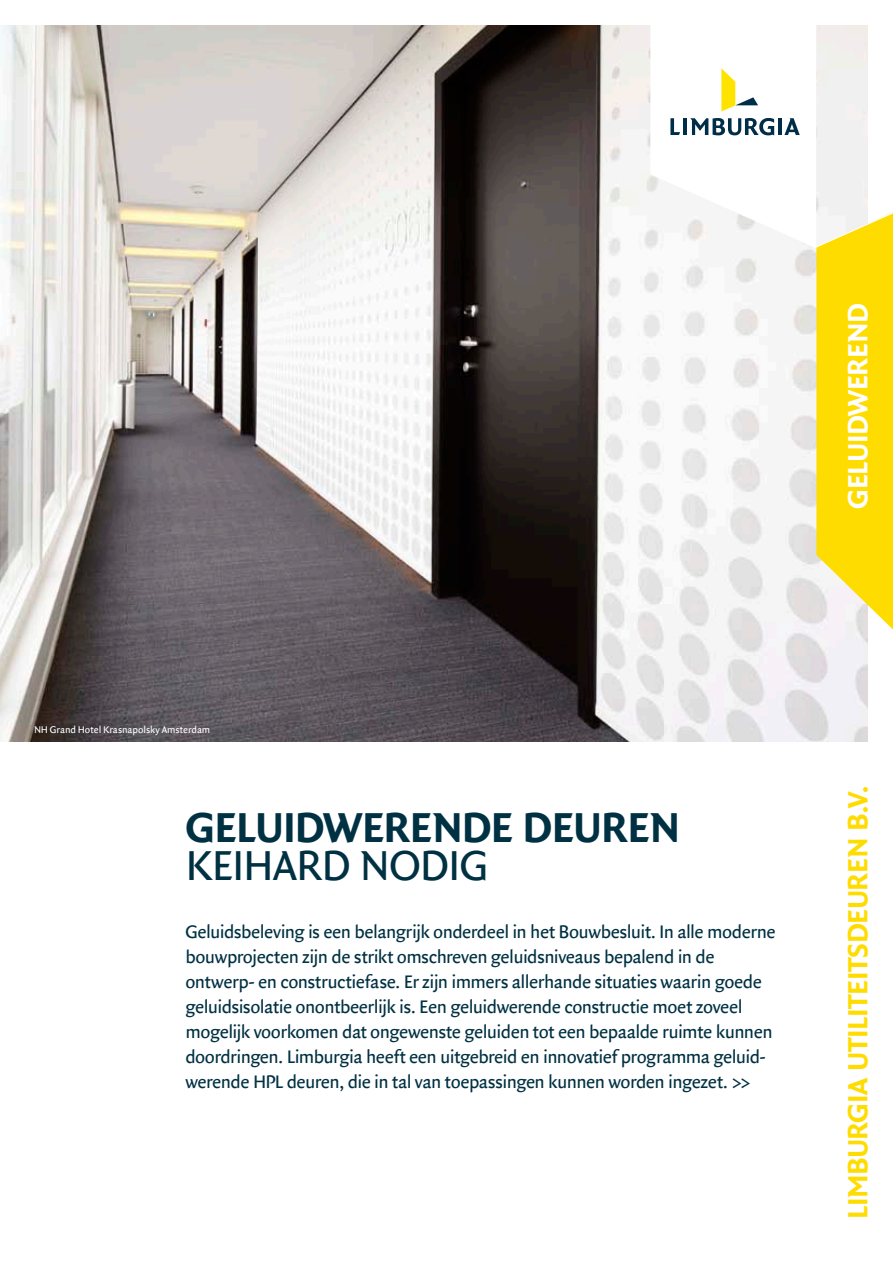
<style>
.page{position:relative;width:893px;height:1263px;background:#fff}
.page>*{position:absolute;margin:0;border:0;box-sizing:border-box;transform-origin:0 0}
.t1{font:700 45px "Quadraat Sans Offc";letter-spacing:-.02em;color:#003142}
.t2{font:45px "Quadraat Sans Offc";letter-spacing:-.015em;color:#003142}
.t3{font:700 30px "Quadraat Sans Offc";letter-spacing:-.015em;color:#ffdc00}
.t4{font:700 30px "Quadraat Sans Offc";letter-spacing:-.02em;color:#fff}
.t5{font:19.5px/24.9px "Quadraat Sans Offc";letter-spacing:-.03em;color:#003142}
.t6{font:10.5px "Quadraat Sans Offc";letter-spacing:-.01em;color:#fff}
</style>
<div class="page">
<img style="left:0;top:26px;width:867px;height:716px">
<svg style="left:649px;top:25px;width:244px;height:604px"></svg>
<h2 class="t4" style="left:841px;top:509px;width:206px;rotate:-90deg">GELUIDWEREND</h2>
<p class="t6" style="left:34px;top:724px;width:178px">NH Grand Hotel Krasnapolsky Amsterdam</p>
<h1 class="t1" style="left:185px;top:802px;width:496px">GELUIDWERENDE DEUREN</h1>
<h1 class="t2" style="left:185px;top:840px;width:305px">KEIHARD NODIG</h1>
<p class="t5" style="left:185px;top:920px;width:592px">Geluidsbeleving is een belangrijk onderdeel in het Bouwbesluit. In alle moderne bouwprojecten zijn de strikt omschreven geluidsniveaus bepalend in de ontwerp- en constructiefase. Er zijn immers allerhande situaties waarin goede geluidsisolatie onontbeerlijk is. Een geluidwerende constructie moet zoveel mogelijk voorkomen dat ongewenste geluiden tot een bepaalde ruimte kunnen doordringen. Limburgia heeft een uitgebreid en innovatief programma geluid&shy;werende HPL deuren, die in tal van toepassingen kunnen worden ingezet. &gt;&gt;</p>
<h2 class="t3" style="left:841px;top:1219px;width:435px;rotate:-90deg">Limburgia Utiliteitsdeuren B.V.</h2>
</div>
